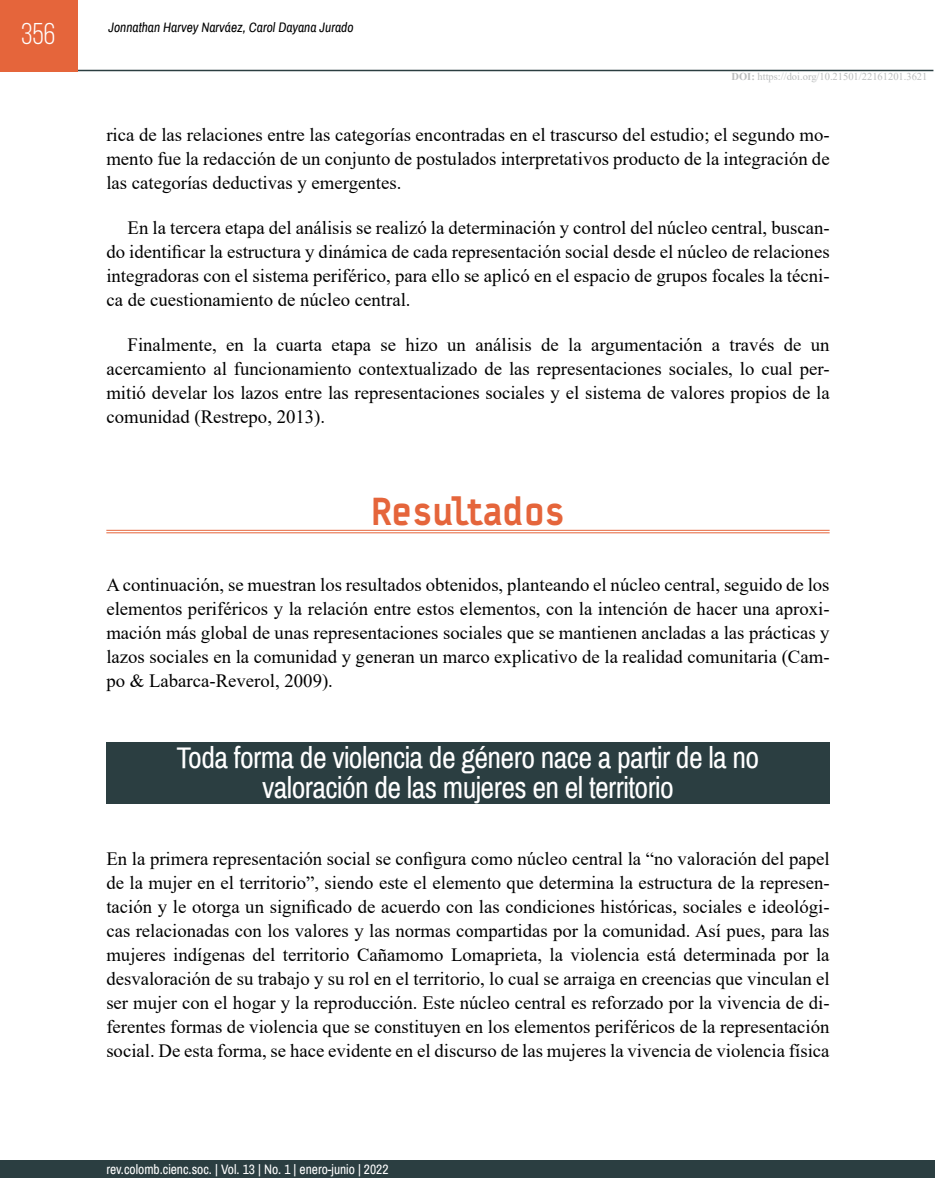
<style>
.page{position:relative;width:936px;height:1191px;background:#fff}
.page>*{position:absolute;margin:0;border:0;box-sizing:border-box;transform-origin:0 0}
.t1{font:900 37.5px "Typestar Pro";letter-spacing:-.01em;color:#e5653b}
.t2{font:30px/30px "Archivo Narrow";letter-spacing:-.02em;color:#fff;text-align:center}
.t3{font:30px "Bebas Neue";color:#fff}
.t4{font:18.75px/24px "Times New Roman";color:#000;text-align:justify}
.t5{font:13.5px "Archivo Narrow";color:#fff}
.t6{font:italic 13.5px "Archivo Narrow";color:#000}
.t7{font:10.5px "Times New Roman";color:#bbbdbe}
.s1{font-weight:700}
</style>
<div class="page">
<div style="left:0;top:1160px;width:934px;height:18px;background:#2b3e41"></div>
<hr style="left:77px;top:70px;width:856px;height:1px;background:#2b3e41">
<div style="left:0;top:0;width:78px;height:71px;background:#e5653b"></div>
<hr style="left:106px;top:530px;width:723px;height:1px;background:#e5653b">
<hr style="left:106px;top:532px;width:723px;height:1px;background:#e5653b">
<div style="left:106px;top:742px;width:723px;height:61px;background:#2b3e41"></div>
<h2 class="t3" style="left:21px;top:18px;width:36px">356</h2>
<p class="t6" style="left:108px;top:19px;width:246px">Jonnathan Harvey Narváez, Carol Dayana Jurado</p>
<p class="t7" style="left:731px;top:69px;width:197px"><span class="s1">DOI:</span> https://doi.org/10.21501/22161201.3621</p>
<p class="t4" style="left:106px;top:122px;width:724px">rica de las relaciones entre las categorías encontradas en el trascurso del estudio; el segundo mo&shy;mento fue la redacción de un conjunto de postulados interpretativos producto de la integración de las categorías deductivas y emergentes.</p>
<p class="t4" style="left:106px;top:215px;width:724px;text-indent:21px">En la tercera etapa del análisis se realizó la determinación y control del núcleo central, buscan&shy;do identificar la estructura y dinámica de cada representación social desde el núcleo de relaciones integradoras con el sistema periférico, para ello se aplicó en el espacio de grupos focales la técni&shy;ca de cuestionamiento de núcleo central.</p>
<p class="t4" style="left:106px;top:332px;width:724px;text-indent:21px">Finalmente, en la cuarta etapa se hizo un análisis de la argumentación a través de un acercamiento al funcionamiento contextualizado de las representaciones sociales, lo cual per&shy;mitió develar los lazos entre las representaciones sociales y el sistema de valores propios de la comunidad (Restrepo, 2013).</p>
<h1 class="t1" style="left:371px;top:485px;width:195px">Resultados</h1>
<p class="t4" style="left:106px;top:572px;width:724px">A continuación, se muestran los resultados obtenidos, planteando el núcleo central, seguido de los elementos periféricos y la relación entre estos elementos, con la intención de hacer una aproxi&shy;mación más global de unas representaciones sociales que se mantienen ancladas a las prácticas y lazos sociales en la comunidad y generan un marco explicativo de la realidad comunitaria (Cam&shy;po &amp; Labarca-Reverol, 2009).</p>
<h2 class="t2" style="left:176px;top:743px;width:584px">Toda forma de violencia de género nace a partir de la no valoración de las mujeres en el territorio</h2>
<p class="t4" style="left:106px;top:846px;width:724px">En la primera representación social se configura como núcleo central la “no valoración del papel de la mujer en el territorio”, siendo este el elemento que determina la estructura de la represen&shy;tación y le otorga un significado de acuerdo con las condiciones históricas, sociales e ideológi&shy;cas relacionadas con los valores y las normas compartidas por la comunidad. Así pues, para las mujeres indígenas del territorio Cañamomo Lomaprieta, la violencia está determinada por la desvaloración de su trabajo y su rol en el territorio, lo cual se arraiga en creencias que vinculan el ser mujer con el hogar y la reproducción. Este núcleo central es reforzado por la vivencia de di&shy;ferentes formas de violencia que se constituyen en los elementos periféricos de la representación social. De esta forma, se hace evidente en el discurso de las mujeres la vivencia de violencia física</p>
<p class="t5" style="left:106px;top:1160px;width:284px">rev.colomb.cienc.soc. | Vol. 13 | No. 1 | enero-junio | 2022</p>
</div>
